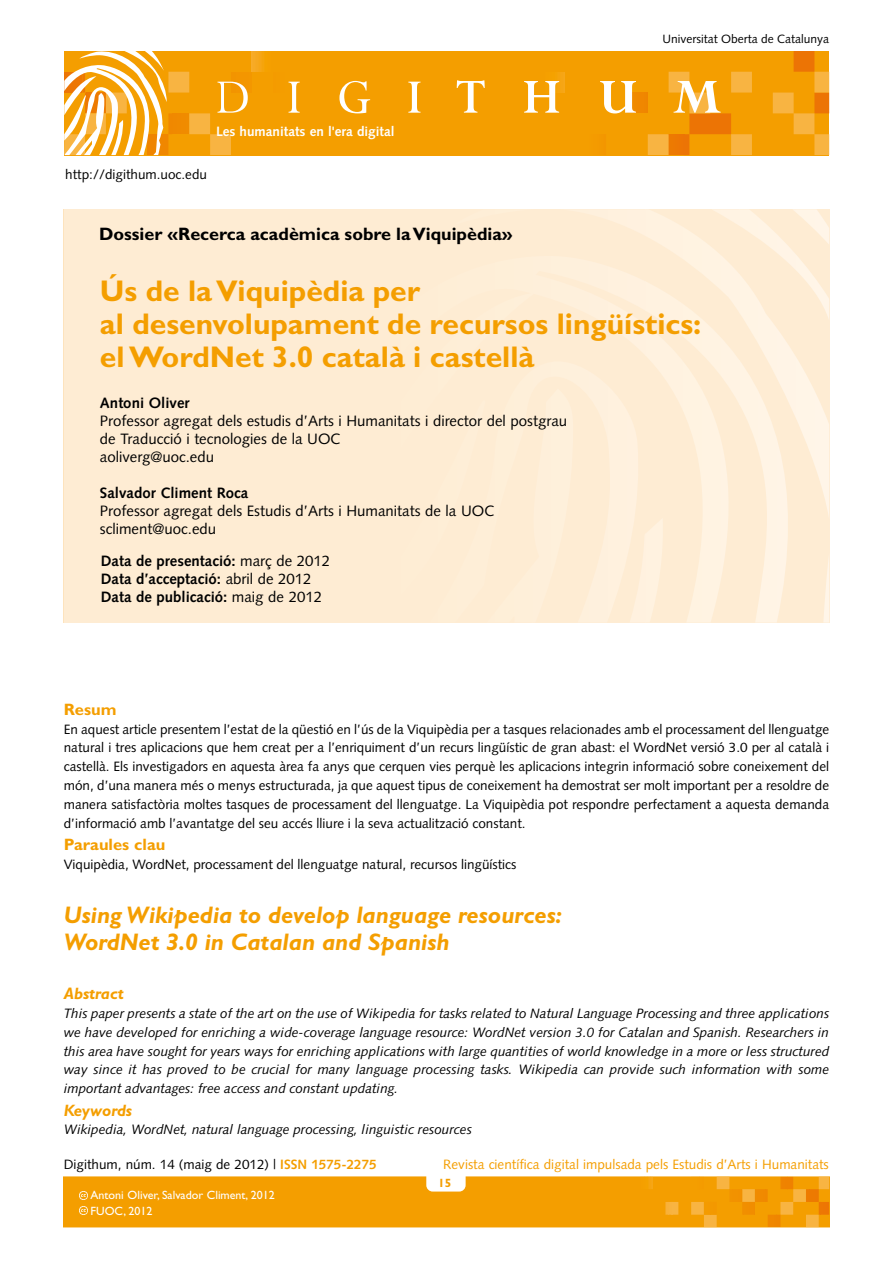
<style>
.page{position:relative;width:893px;height:1263px;background:#fff}
.page>*{position:absolute;margin:0;border:0;box-sizing:border-box;transform-origin:0 0}
.t1{font:700 30px/33px "Gill Sans";color:#f49e00}
.t2{font:italic 700 24px/27px "Gill Sans";color:#f49e00}
.t3{font:700 18px "Gill Sans";color:#000}
.t4{font:700 16.5px "Gill Sans";color:#f49e00}
.t5{font:italic 700 16.5px "Gill Sans";color:#f49e00}
.t6{font:15px/18px "Syntax LT";color:#000}
.t7{font:700 15px/18px "Syntax LT";color:#000}
.t8{font:13.5px/18.8px "Syntax LT";color:#000;text-align:justify}
.t9{font:italic 13.5px/18.8px "Syntax LT";color:#000;text-align:justify}
.t10{font:13.5px "Syntax LT";color:#f49e00}
.t11{font:700 13.5px "Syntax LT";color:#fff}
.t12{font:12px/15.8px "Gill Sans";color:#fff}
.t13{font:12px "Syntax LT";color:#000}
.t14{font:700 12px "Gill Sans";color:#f49e00}
.s1{font-weight:400}
.s2{font-weight:700;color:#f49e00}
</style>
<div class="page">
<div style="left:64px;top:209px;width:765px;height:414px;background:#feecd3"></div>
<svg style="left:815px;top:209px;width:15px;height:414px"></svg>
<svg style="left:796px;top:209px;width:19px;height:256px"></svg>
<div style="left:777px;top:209px;width:19px;height:414px;background:linear-gradient(to bottom,#feeed8,#feefdb)"></div>
<div style="left:758px;top:209px;width:19px;height:414px;background:linear-gradient(to bottom,#feeed7,#fff3e3)"></div>
<div style="left:739px;top:209px;width:19px;height:414px;background:linear-gradient(to bottom,#fff1dd,#feecd2)"></div>
<div style="left:721px;top:209px;width:19px;height:414px;background:linear-gradient(to bottom,#feefdb,#feedd4)"></div>
<div style="left:702px;top:209px;width:19px;height:414px;background:linear-gradient(to bottom,#feeed7,#fff3e3)"></div>
<div style="left:683px;top:209px;width:19px;height:414px;background:linear-gradient(to bottom,#fff0da,#feeed7)"></div>
<div style="left:664px;top:209px;width:19px;height:414px;background:linear-gradient(to bottom,#fff0db,#feebd1)"></div>
<div style="left:645px;top:209px;width:19px;height:414px;background:linear-gradient(to bottom,#feeed8,#feeed8)"></div>
<div style="left:608px;top:209px;width:19px;height:414px;background:#fff1de"></div>
<div style="left:532px;top:209px;width:19px;height:414px;background:#feefda"></div>
<div style="left:514px;top:209px;width:18px;height:414px;background:#feefd9"></div>
<div style="left:495px;top:209px;width:19px;height:414px;background:#feefd8"></div>
<div style="left:476px;top:209px;width:19px;height:414px;background:#feeed7"></div>
<div style="left:457px;top:209px;width:19px;height:414px;background:#feeed7"></div>
<svg style="left:64px;top:155px;width:765px;height:1px"></svg>
<div style="left:64px;top:51px;width:765px;height:104px;background:#f49e00"></div>
<hr style="left:597px;top:134px;width:2px;height:21px;background:#f49a00">
<hr style="left:599px;top:134px;width:2px;height:21px;background:#f39900">
<hr style="left:602px;top:134px;width:2px;height:21px;background:#f39700">
<hr style="left:604px;top:134px;width:2px;height:21px;background:#f39600">
<hr style="left:606px;top:51px;width:2px;height:104px;background:#f39600">
<hr style="left:624px;top:51px;width:2px;height:104px;background:#f18e00">
<hr style="left:636px;top:93px;width:2px;height:20px;background:#f08900">
<hr style="left:638px;top:93px;width:2px;height:20px;background:#f08800">
<hr style="left:640px;top:93px;width:2px;height:20px;background:#f08700">
<hr style="left:642px;top:93px;width:2px;height:20px;background:#f08700">
<hr style="left:644px;top:93px;width:2px;height:20px;background:#ef8600">
<hr style="left:646px;top:93px;width:2px;height:20px;background:#ef8500">
<svg style="left:64px;top:51px;width:200px;height:104px"></svg>
<svg style="left:289px;top:82px;width:11px;height:31px"></svg>
<svg style="left:339px;top:81px;width:31px;height:32px"></svg>
<svg style="left:408px;top:82px;width:12px;height:31px"></svg>
<svg style="left:457px;top:80px;width:28px;height:33px"></svg>
<svg style="left:524px;top:72px;width:41px;height:41px"></svg>
<svg style="left:600px;top:81px;width:36px;height:32px"></svg>
<svg style="left:648px;top:51px;width:181px;height:104px"></svg>
<div style="left:64px;top:1177px;width:765px;height:52px;background:#f9d188"></div>
<hr style="left:829px;top:1177px;width:1px;height:50px;background:#ec7405">
<svg style="left:64px;top:1177px;width:765px;height:50px"></svg>
<p class="t11" style="left:216px;top:124px;width:180px">Les humanitats en l'era digital</p>
<p class="t8" style="left:65px;top:165px;width:143px">http://digithum.uoc.edu</p>
<h3 class="t3" style="left:99px;top:223px;width:415px">Dossier «Recerca acadèmica sobre la Viquipèdia»</h3>
<p class="t13" style="left:662px;top:32px;width:168px">Universitat Oberta de Catalunya</p>
<h1 class="t1" style="left:100px;top:274px;width:603px">Ús de la Viquipèdia per<br>al desenvolupament de recursos lingüístics: el WordNet 3.0 català i castellà</h1>
<p class="t7" style="left:100px;top:394px;width:91px">Antoni Oliver</p>
<p class="t6" style="left:100px;top:412px;width:469px">Professor agregat dels estudis d’Arts i Humanitats i director del postgrau de Traducció i tecnologies de la UOC<br>aoliverg@uoc.edu</p>
<p class="t7" style="left:100px;top:484px;width:150px">Salvador Climent Roca</p>
<p class="t6" style="left:100px;top:502px;width:396px">Professor agregat dels Estudis d’Arts i Humanitats de la UOC scliment@uoc.edu</p>
<p class="t7" style="left:101px;top:551px;width:231px">Data de presentació: <span class="s1">març de 2012<br></span>Data d’acceptació: <span class="s1">abril de 2012<br></span>Data de publicació: <span class="s1">maig de 2012</span></p>
<p class="t4" style="left:64px;top:700px;width:54px">Resum</p>
<p class="t8" style="left:64px;top:720px;width:767px">En aquest article presentem l’estat de la qüestió en l’ús de la Viquipèdia per a tasques relacionades amb el processament del llenguatge natural i tres aplicacions que hem creat per a l’enriquiment d’un recurs lingüístic de gran abast: el WordNet versió 3.0 per al català i castellà. Els investigadors en aquesta àrea fa anys que cerquen vies perquè les aplicacions integrin informació sobre coneixement del món, d’una manera més o menys estructurada, ja que aquest tipus de coneixement ha demostrat ser molt important per a resoldre de manera satisfactòria moltes tasques de processament del llenguatge. La Viquipèdia pot respondre perfectament a aquesta demanda d’informació amb l’avantatge del seu accés lliure i la seva actualització constant.</p>
<p class="t4" style="left:64px;top:835px;width:103px">Paraules clau</p>
<p class="t8" style="left:64px;top:855px;width:454px">Viquipèdia, WordNet, processament del llenguatge natural, recursos lingüístics</p>
<h2 class="t2" style="left:64px;top:901px;width:500px">Using Wikipedia to develop language resources:<br>WordNet 3.0 in Catalan and Spanish</h2>
<p class="t5" style="left:64px;top:984px;width:62px">Abstract</p>
<p class="t9" style="left:64px;top:1004px;width:767px">This paper presents a state of the art on the use of Wikipedia for tasks related to Natural Language Processing and three applications we have developed for enriching a wide-coverage language resource: WordNet version 3.0 for Catalan and Spanish. Researchers in this area have sought for years ways for enriching applications with large quantities of world knowledge in a more or less structured way since it has proved to be crucial for many language processing tasks. Wikipedia can provide such information with some important advantages: free access and constant updating.</p>
<p class="t5" style="left:64px;top:1100px;width:70px">Keywords</p>
<p class="t9" style="left:64px;top:1120px;width:410px">Wikipedia, WordNet, natural language processing, linguistic resources</p>
<p class="t8" style="left:64px;top:1155px;width:314px">Digithum, núm. 14 (maig de 2012) | <span class="s2">ISSN 1575-2275</span></p>
<p class="t10" style="left:443px;top:1156px;width:387px">Revista científica digital impulsada pels Estudis d’Arts i Humanitats</p>
<p class="t12" style="left:91px;top:1187px;width:186px">Antoni Oliver, Salvador Climent, 2012<br>FUOC, 2012</p>
<p class="t12" style="left:77px;top:1195px;width:103px">Federico Borges Sáiz</p>
<p class="t14" style="left:438px;top:1176px;width:15px">15</p>
</div>
